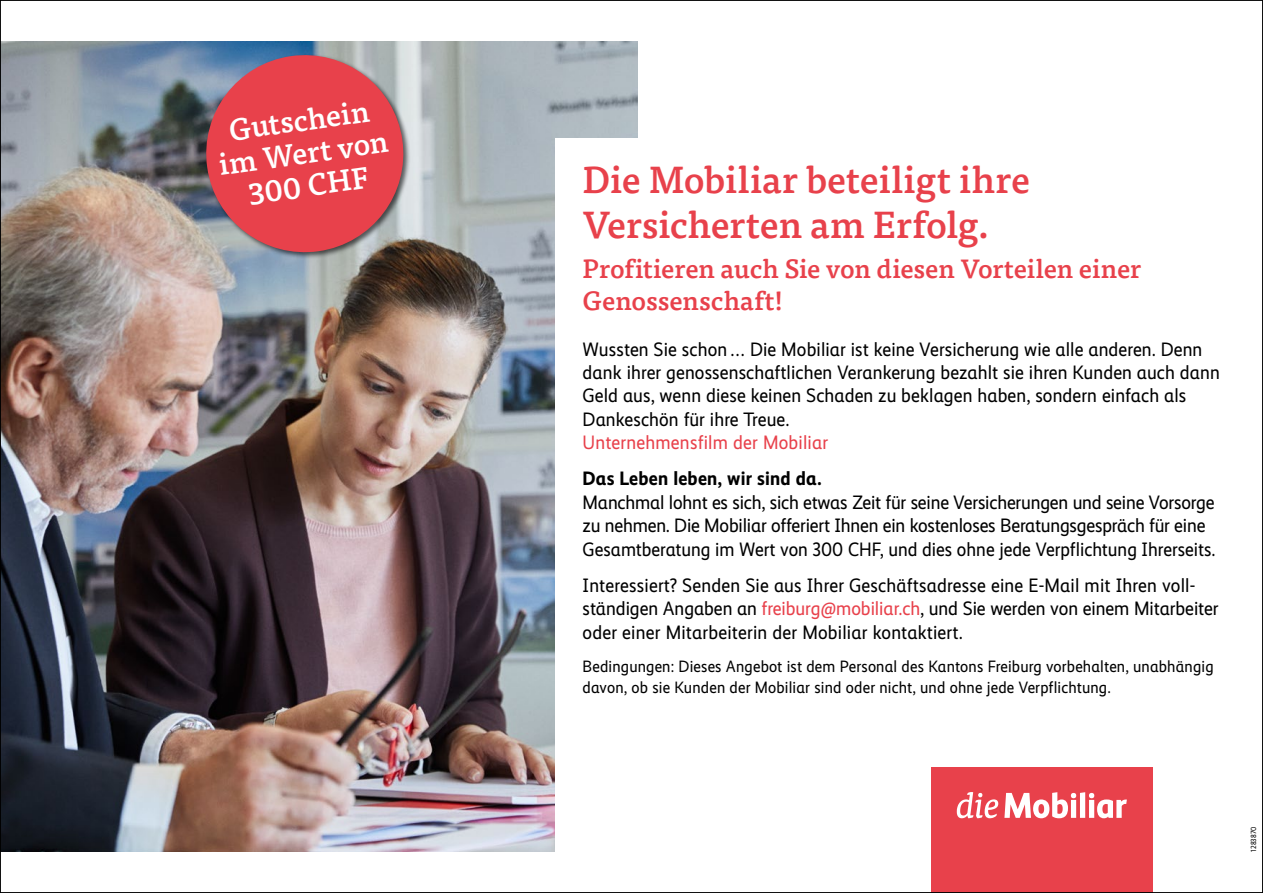
<style>
.page{position:relative;width:1263px;height:893px;background:#fff}
.page>*{position:absolute;margin:0;border:0;box-sizing:border-box;transform-origin:0 0}
.Titel_40pt{font:500 37.5px/45px "Tisa Pro";letter-spacing:-.005em;color:#e8414b}
.t1{font:500 30px/33px "Tisa Pro";color:#fff;text-align:center}
.Titel_40pt-2{font:500 26.25px/31.5px "Tisa Pro";letter-spacing:-.01em;color:#e8414b}
._03_Versprechen_11_5{font:19.5px/23.4px "Mobiliar Realist";color:#000}
._03_Versprechen_11_5-2{font:700 19.5px "Mobiliar Realist";letter-spacing:.01em;color:#000}
._03_Versprechen_11_5-3{font:16.5px/21px "Mobiliar Realist";letter-spacing:.01em;color:#000}
.Auftrags-ID{font:7.5px "Mobiliar Realist";letter-spacing:.015em;color:#000}
.s1{color:#e8414b}
</style>
<div class="page">
<img style="left:2px;top:41px;width:636px;height:810px">
<div style="left:555px;top:458px;width:138px;height:435px;background:#fff"></div>
<div style="left:555px;top:138px;width:666px;height:583px;background:#fff"></div>
<svg style="left:200px;top:49px;width:210px;height:210px;background:#cc5c66"></svg>
<div style="left:931px;top:768px;width:221px;height:125px;background:#e8414b"></div>
<svg style="left:957px;top:792px;width:41px;height:26px"></svg>
<svg style="left:1004px;top:792px;width:123px;height:26px"></svg>
<p class="t1" style="left:212px;top:114px;width:172px;rotate:-8deg">Gutschein im Wert von<br>300 CHF</p>
<p class="Titel_40pt" style="left:582px;top:155px;width:449px">Die Mobiliar beteiligt ihre<br>Versicherten am Erfolg.</p>
<p class="Titel_40pt-2" style="left:583px;top:252px;width:560px">Profitieren auch Sie von diesen Vorteilen einer<br>Genossenschaft!</p>
<p class="_03_Versprechen_11_5" style="left:583px;top:337px;width:639px">Wussten Sie schon… Die Mobiliar ist keine Versicherung wie alle anderen. Denn dank ihrer genossenschaftlichen Verankerung bezahlt sie ihren Kunden auch dann Geld aus, wenn diese keinen Schaden zu beklagen haben, sondern einfach als Dankeschön für ihre Treue.<br><span class="s1">Unternehmensfilm der Mobiliar</span></p>
<p class="_03_Versprechen_11_5-2" style="left:583px;top:467px;width:241px">Das Leben leben, wir sind da.</p>
<p class="_03_Versprechen_11_5" style="left:583px;top:491px;width:635px">Manchmal lohnt es sich, sich etwas Zeit für seine Versicherungen und seine Vorsorge zu nehmen. Die Mobiliar offeriert Ihnen ein kostenloses Beratungsgespräch für eine<br>Gesamtberatung im Wert von 300 CHF, und dies ohne jede Verpflichtung Ihrerseits.</p>
<p class="_03_Versprechen_11_5" style="left:583px;top:574px;width:637px">Interessiert? Senden Sie aus Ihrer Geschäftsadresse eine E-Mail mit Ihren voll&shy;ständigen Angaben an <span class="s1">freiburg@mobiliar.ch</span>, und Sie werden von einem Mitarbeiter oder einer Mitarbeiterin der Mobiliar kontaktiert.</p>
<p class="_03_Versprechen_11_5-3" style="left:583px;top:656px;width:632px">Bedingungen: Dieses Angebot ist dem Personal des Kantons Freiburg vorbehalten, unabhängig davon, ob sie Kunden der Mobiliar sind oder nicht, und ohne jede Verpflichtung.</p>
<p class="Auftrags-ID" style="left:1249px;top:851px;width:27px;rotate:-90deg">1283870</p>
</div>
